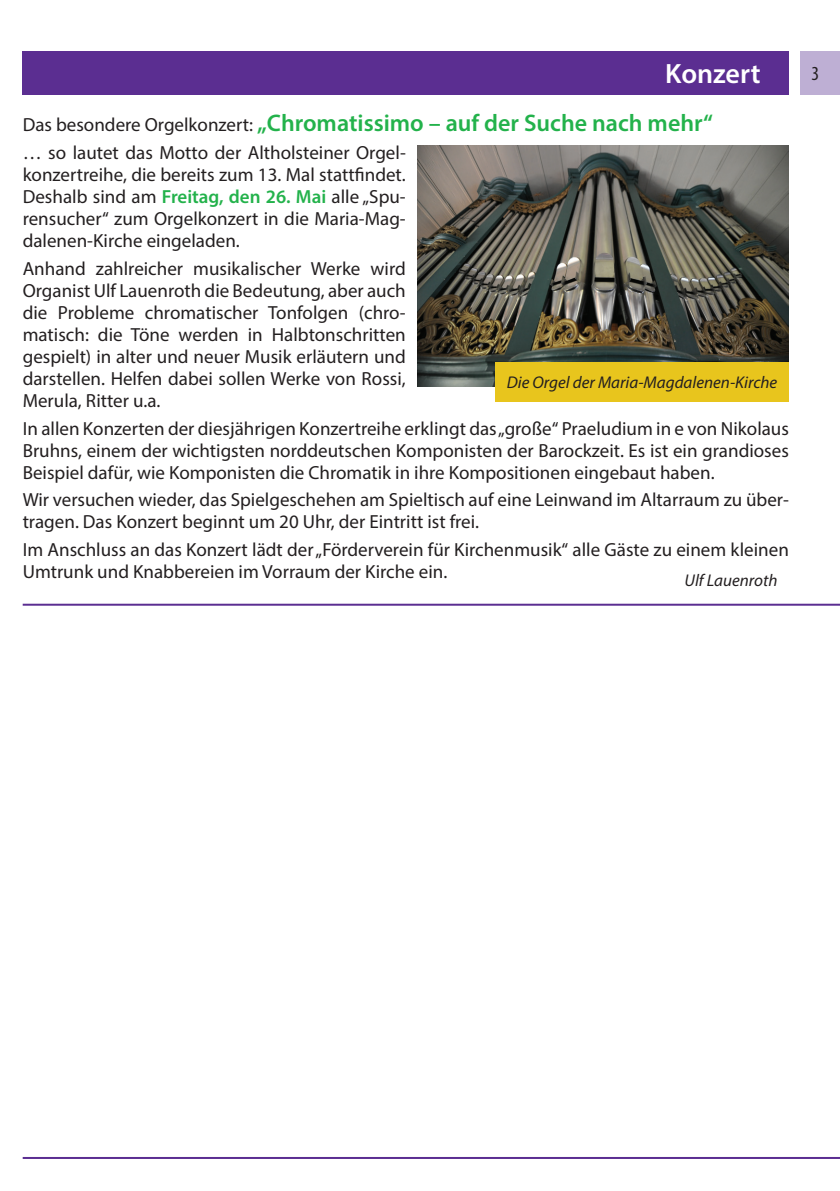
<style>
.page{position:relative;width:840px;height:1191px;background:#fff}
.page>*{position:absolute;margin:0;border:0;box-sizing:border-box;transform-origin:0 0}
.t1{font:600 28px "Myriad Pro";color:#fff}
.t2{font:600 24px "Myriad Pro";color:#23b24b}
.t3{font:condensed 20px "Myriad Pro";color:#231f20}
.t4{font:19px/22px "Myriad Pro";color:#231f20;text-align:justify}
.t5{font:italic 17px "Myriad Pro";color:#231f20}
.s1{font-weight:400;font-size:19px;color:#231f20}
.s2{font-weight:600;color:#23b24b}
</style>
<div class="page">
<hr style="left:0;top:658px;width:1px;height:533px;background:#de9226">
<div style="left:799px;top:51px;width:40px;height:43px;background:#beafd4"></div>
<div style="left:23px;top:51px;width:765px;height:43px;background:#5b2e91"></div>
<hr style="left:23px;top:1157px;width:816px;height:2px;background:#5b2e91">
<hr style="left:23px;top:603px;width:816px;height:2px;background:#5b2e91">
<img style="left:417px;top:145px;width:371px;height:242px">
<div style="left:495px;top:362px;width:293px;height:40px;background:#e8c51d"></div>
<h1 class="t1" style="left:665px;top:56px;width:97px">Konzert</h1>
<p class="t3" style="left:811px;top:62px;width:9px">3</p>
<p class="t2" style="left:23px;top:108px;width:691px"><span class="s1">Das besondere Orgelkonzert:</span> „Chromatissimo – auf der Suche nach mehr“</p>
<p class="t4" style="left:23px;top:141px;width:384px">… so lautet das Motto der Altholsteiner Orgel&shy;konzertreihe, die bereits zum 13. Mal stattfindet.<br>Deshalb sind am <span class="s2">Freitag, den 26. Mai</span> alle „Spu&shy;rensucher“ zum Orgelkonzert in die Maria-Mag&shy;dalenen-Kirche eingeladen.</p>
<p class="t4" style="left:23px;top:257px;width:384px">Anhand zahlreicher musikalischer Werke wird Organist Ulf Lauenroth die Bedeutung, aber auch die Probleme chromatischer Tonfolgen (chro&shy;matisch: die Töne werden in Halbtonschritten gespielt) in alter und neuer Musik erläutern und darstellen. Helfen dabei sollen Werke von Rossi, Merula, Ritter u.a.</p>
<p class="t4" style="left:23px;top:417px;width:767px">In allen Konzerten der diesjährigen Konzertreihe erklingt das „große“ Praeludium in e von Nikolaus Bruhns, einem der wichtigsten norddeutschen Komponisten der Barockzeit. Es ist ein grandioses Beispiel dafür, wie Komponisten die Chromatik in ihre Kompositionen eingebaut haben.</p>
<p class="t4" style="left:23px;top:488px;width:767px">Wir versuchen wieder, das Spielgeschehen am Spieltisch auf eine Leinwand im Altarraum zu über&shy;tragen. Das Konzert beginnt um 20 Uhr, der Eintritt ist frei.</p>
<p class="t4" style="left:23px;top:538px;width:767px">Im Anschluss an das Konzert lädt der „Förderverein für Kirchenmusik“ alle Gäste zu einem kleinen<br>Umtrunk und Knabbereien im Vorraum der Kirche ein.</p>
<p class="t5" style="left:506px;top:372px;width:272px">Die Orgel der Maria-Magdalenen-Kirche</p>
<p class="t5" style="left:684px;top:570px;width:95px">Ulf Lauenroth</p>
</div>
